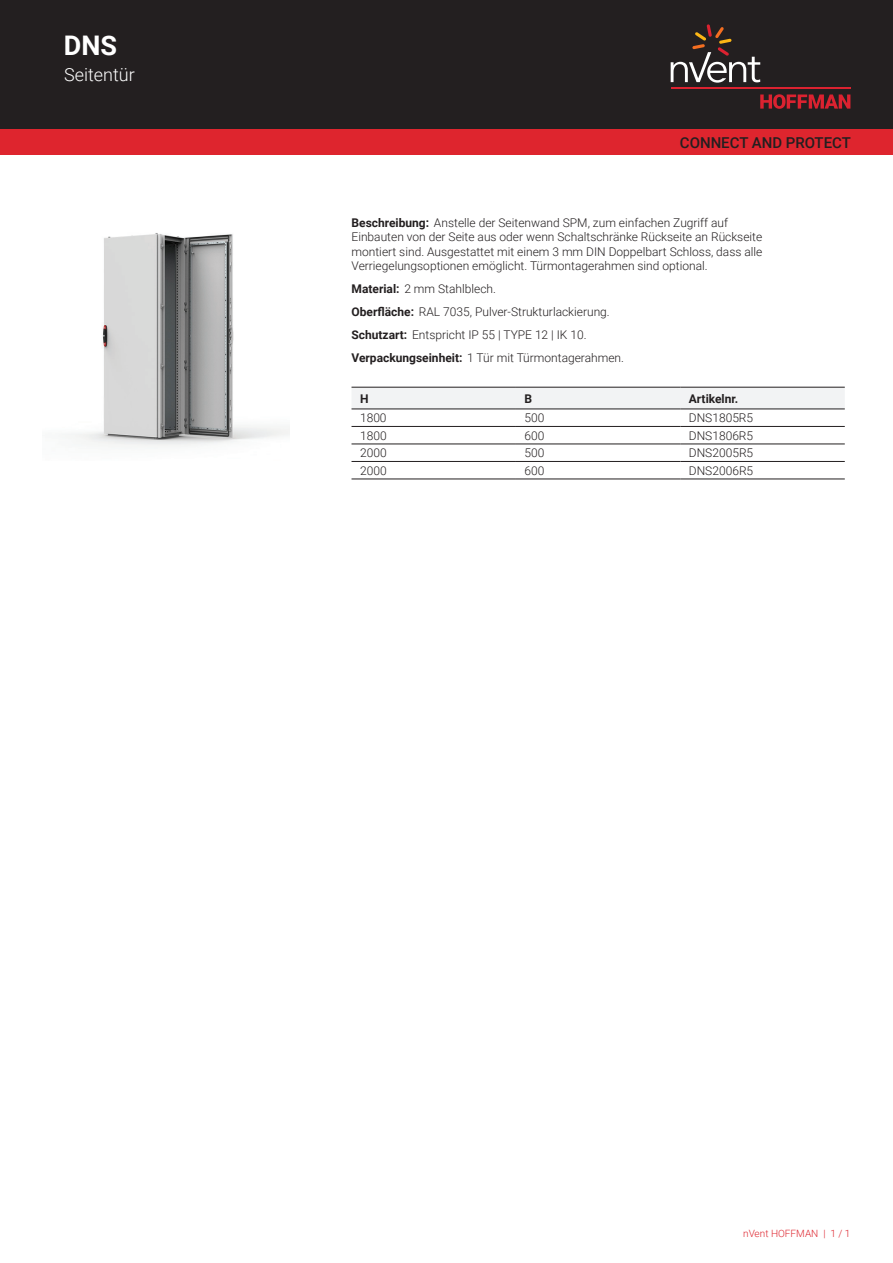
<style>
.page{position:relative;width:893px;height:1263px;background:#fff}
.page>*{position:absolute;margin:0;border:0;box-sizing:border-box;transform-origin:0 0}
.t1{font:700 27px "Roboto";color:#fff}
.t2{font:300 18px "Roboto";color:#fff}
.t3{font:500 15px "Roboto";color:#231f20}
.t4{font:300 12px/14.4px "Roboto";color:#231f20}
.t5{font:700 12px "Roboto";color:#231f20}
.t6{font:300 10.05px "Roboto";color:#de252e}
.s1{font-weight:700}
</style>
<div class="page">
<div style="left:0;top:0;width:893px;height:129px;background:#231f20"></div>
<svg style="left:760px;top:94px;width:90px;height:15px"></svg>
<hr style="left:671px;top:88px;width:179px;height:1px;background:#db2230">
<svg style="left:671px;top:24px;width:89px;height:59px"></svg>
<div style="left:0;top:129px;width:893px;height:26px;background:#de252e"></div>
<div style="left:351px;top:388px;width:494px;height:21px;background:#f2f3f4"></div>
<hr style="left:351px;top:387px;width:165px;height:1px;background:#231f20">
<hr style="left:516px;top:387px;width:164px;height:1px;background:#231f20">
<hr style="left:680px;top:387px;width:165px;height:1px;background:#231f20">
<hr style="left:351px;top:426px;width:165px;height:1px;background:#231f20">
<hr style="left:516px;top:426px;width:164px;height:1px;background:#231f20">
<hr style="left:680px;top:426px;width:165px;height:1px;background:#231f20">
<hr style="left:351px;top:444px;width:165px;height:1px;background:#231f20">
<hr style="left:516px;top:444px;width:164px;height:1px;background:#231f20">
<hr style="left:680px;top:444px;width:165px;height:1px;background:#231f20">
<hr style="left:351px;top:461px;width:165px;height:1px;background:#231f20">
<hr style="left:516px;top:461px;width:164px;height:1px;background:#231f20">
<hr style="left:680px;top:461px;width:165px;height:1px;background:#231f20">
<hr style="left:351px;top:479px;width:165px;height:1px;background:#231f20">
<hr style="left:516px;top:479px;width:164px;height:1px;background:#231f20">
<hr style="left:680px;top:479px;width:165px;height:1px;background:#231f20">
<hr style="left:351px;top:409px;width:165px;height:1px;background:#231f20">
<hr style="left:516px;top:409px;width:164px;height:1px;background:#231f20">
<hr style="left:680px;top:409px;width:165px;height:1px;background:#231f20">
<img style="left:62px;top:233px;width:227px;height:213px">
<h1 class="t1" style="left:64px;top:27px;width:55px">DNS</h1>
<h2 class="t2" style="left:64px;top:62px;width:72px">Seitentür</h2>
<p class="t3" style="left:680px;top:132px;width:173px">CONNECT AND PROTECT</p>
<p class="t4" style="left:351px;top:215px;width:412px"><span class="s1">Beschreibung:</span> Anstelle der Seitenwand SPM, zum einfachen Zugriff auf Einbauten von der Seite aus oder wenn Schaltschränke Rückseite an Rückseite montiert sind. Ausgestattet mit einem 3 mm DIN Doppelbart Schloss, dass alle Verriegelungsoptionen emöglicht. Türmontagerahmen sind optional.</p>
<p class="t4" style="left:351px;top:277px;width:274px;line-height:23px"><span class="s1">Material:</span> 2 mm Stahlblech.<br><span class="s1">Oberfläche:</span> RAL 7035, Pulver-Strukturlackierung.<br><span class="s1">Schutzart:</span> Entspricht IP 55 | TYPE 12 | IK 10.<br><span class="s1">Verpackungseinheit:</span> 1 Tür mit Türmontagerahmen.</p>
<p class="t5" style="left:360px;top:390px;width:10px">H</p>
<p class="t5" style="left:524px;top:390px;width:9px">B</p>
<p class="t5" style="left:689px;top:390px;width:51px">Artikelnr.</p>
<p class="t4" style="left:360px;top:410px;width:28px">1800</p>
<p class="t4" style="left:524px;top:410px;width:21px">500</p>
<p class="t4" style="left:689px;top:410px;width:66px">DNS1805R5</p>
<p class="t4" style="left:360px;top:428px;width:28px">1800</p>
<p class="t4" style="left:524px;top:428px;width:21px">600</p>
<p class="t4" style="left:689px;top:428px;width:66px">DNS1806R5</p>
<p class="t4" style="left:360px;top:445px;width:28px">2000</p>
<p class="t4" style="left:524px;top:445px;width:21px">500</p>
<p class="t4" style="left:689px;top:445px;width:66px">DNS2005R5</p>
<p class="t4" style="left:360px;top:463px;width:28px">2000</p>
<p class="t4" style="left:524px;top:463px;width:21px">600</p>
<p class="t4" style="left:689px;top:463px;width:66px">DNS2006R5</p>
<p class="t6" style="left:743px;top:1226px;width:109px">nVent HOFFMAN | 1 / 1</p>
</div>
